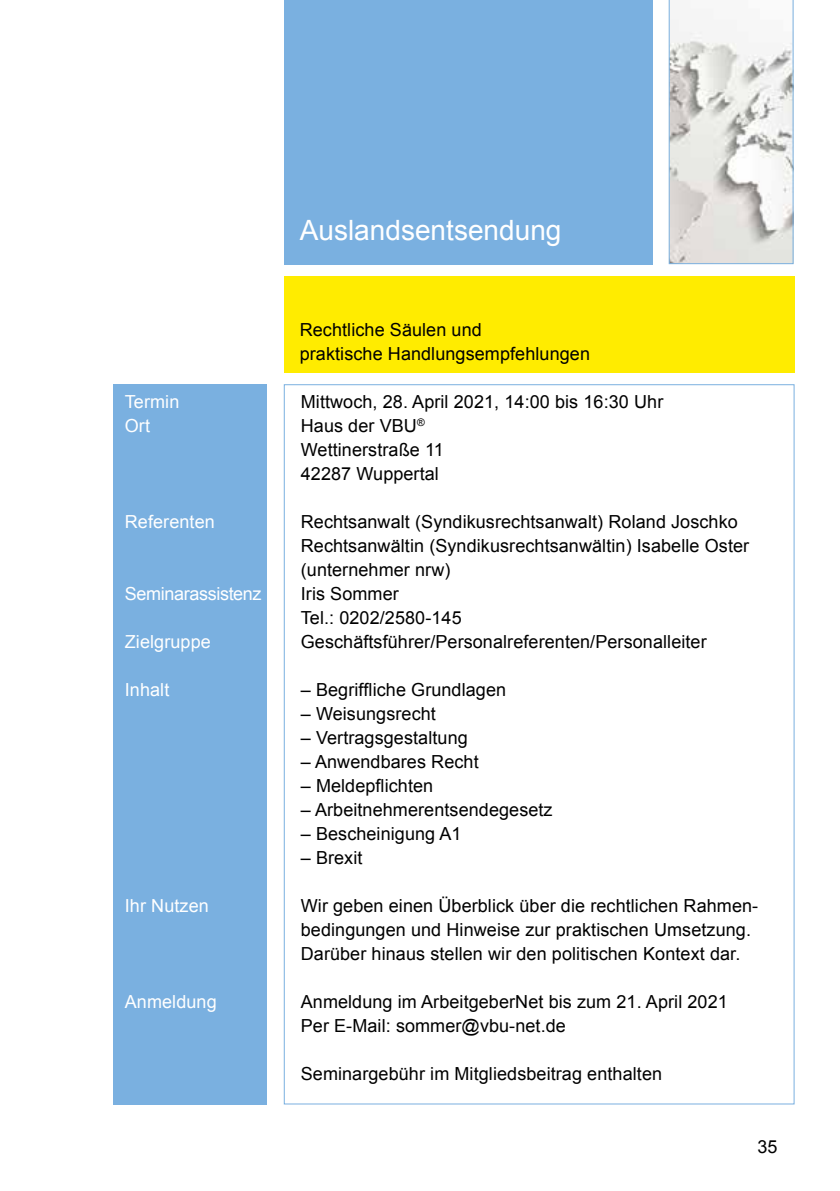
<style>
.page{position:relative;width:840px;height:1191px;background:#fff}
.page>*{position:absolute;margin:0;border:0;box-sizing:border-box;transform-origin:0 0}
.t1{font:28px "Arial";color:#fff}
.t2{font:18px/24px "Arial";letter-spacing:.005em;color:#000}
.t3{font:18px/24px "Arial";letter-spacing:.005em;color:#fff}
.t4{font:18px "Arial";letter-spacing:-.02em;color:#fff}
</style>
<div class="page">
<div style="left:113px;top:384px;width:153px;height:720px;background:#7ab0e0"></div>
<div style="left:283px;top:0;width:369px;height:264px;background:#7ab0e0"></div>
<div style="left:283px;top:276px;width:511px;height:96px;background:#ffec00"></div>
<svg style="left:668px;top:0;width:125px;height:264px"></svg>
<p class="t3" style="left:125px;top:390px;width:56px">Termin<br>Ort</p>
<p class="t3" style="left:125px;top:510px;width:91px">Referenten</p>
<p class="t4" style="left:125px;top:582px;width:138px">Seminarassistenz</p>
<p class="t3" style="left:125px;top:630px;width:87px">Zielgruppe</p>
<p class="t3" style="left:125px;top:678px;width:46px">Inhalt</p>
<p class="t3" style="left:125px;top:894px;width:85px">Ihr Nutzen</p>
<p class="t3" style="left:125px;top:990px;width:93px">Anmeldung</p>
<h1 class="t1" style="left:299px;top:212px;width:263px">Auslandsentsendung</h1>
<p class="t2" style="left:299px;top:318px;width:291px">Rechtliche Säulen und<br>praktische Handlungsempfehlungen</p>
<p class="t2" style="left:300px;top:390px;width:364px">Mittwoch, 28. April 2021, 14:00 bis 16:30 Uhr<br>Haus der VBU<sup>®<br></sup>Wettinerstraße 11<br>42287 Wuppertal</p>
<p class="t2" style="left:300px;top:510px;width:449px">Rechtsanwalt (Syndikusrechtsanwalt) Roland Joschko Rechtsanwältin (Syndikusrechtsanwältin) Isabelle Oster (unternehmer nrw)<br>Iris Sommer<br>Tel.: 0202/2580-145<br>Geschäftsführer/Personalreferenten/Personalleiter</p>
<p class="t2" style="left:300px;top:678px;width:207px">– Begriffliche Grundlagen</p>
<p class="t2" style="left:300px;top:702px;width:136px">– Weisungsrecht</p>
<p class="t2" style="left:300px;top:726px;width:168px">– Vertragsgestaltung</p>
<p class="t2" style="left:300px;top:750px;width:179px">– Anwendbares Recht</p>
<p class="t2" style="left:300px;top:774px;width:134px">– Meldepflichten</p>
<p class="t2" style="left:300px;top:798px;width:253px">– Arbeitnehmerentsendegesetz</p>
<p class="t2" style="left:300px;top:822px;width:162px">– Bescheinigung A1</p>
<p class="t2" style="left:300px;top:846px;width:63px">– Brexit</p>
<p class="t2" style="left:300px;top:894px;width:458px">Wir geben einen Überblick über die rechtlichen Rahmen&shy;bedingungen und Hinweise zur praktischen Umsetzung.<br>Darüber hinaus stellen wir den politischen Kontext dar.</p>
<p class="t2" style="left:300px;top:990px;width:428px">Anmeldung im ArbeitgeberNet bis zum 21. April 2021<br>Per E-Mail: sommer@vbu-net.de</p>
<p class="t2" style="left:300px;top:1062px;width:362px">Seminargebühr im Mitgliedsbeitrag enthalten</p>
<p class="t2" style="left:757px;top:1134px;width:22px">35</p>
</div>
